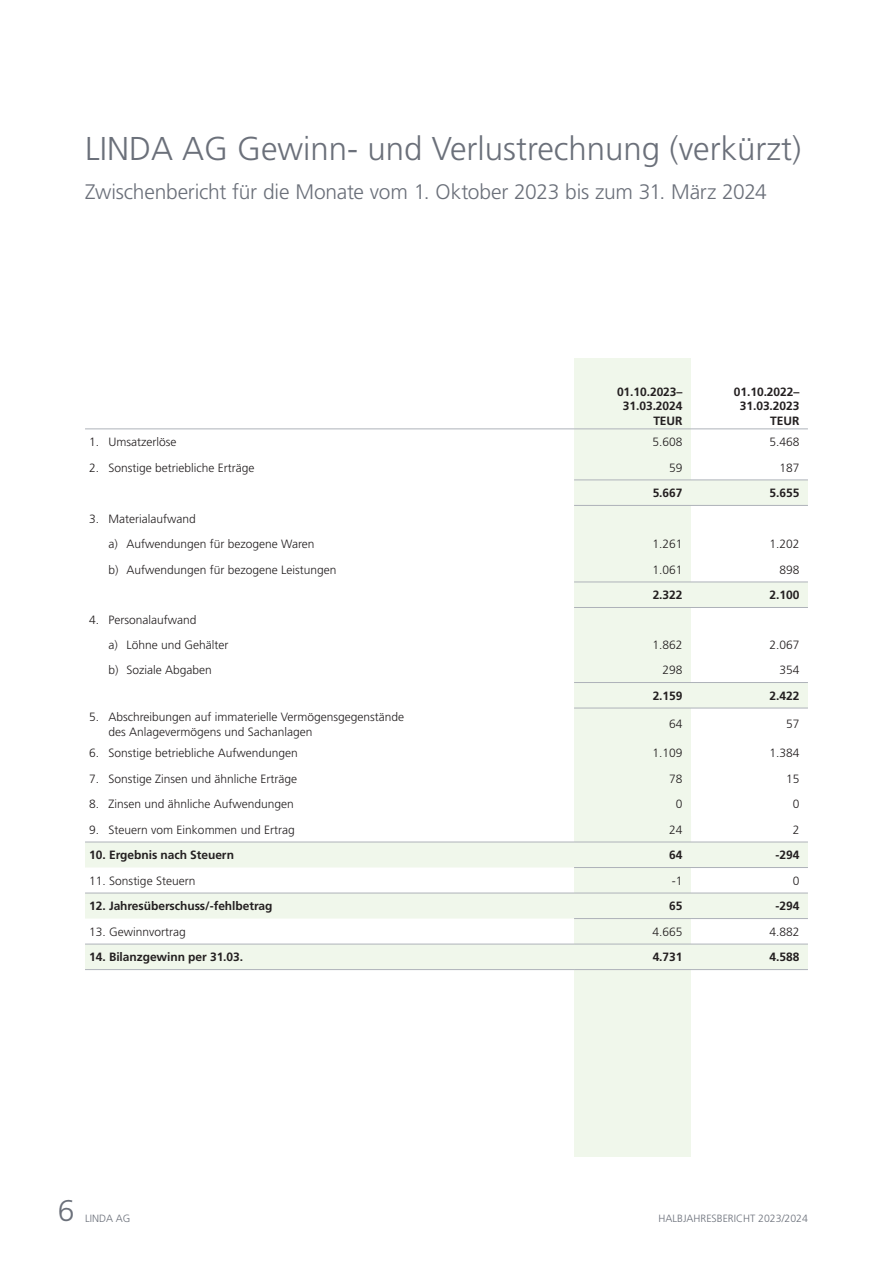
<style>
.page{position:relative;width:893px;height:1263px;background:#fff}
.page>*{position:absolute;margin:0;border:0;box-sizing:border-box;transform-origin:0 0}
.t1{font:300 33px "Frutiger LT Pro";color:#6b707a}
.t2{font:300 30px "Frutiger LT Pro";color:#6b707a}
.t3{font:300 21px "Frutiger LT Pro";letter-spacing:-.015em;color:#6b707a}
.t4{font:300 12px/25.5px "Frutiger LT Pro";color:#231f20}
.t5{font:700 12px/14.4px "Frutiger LT Pro";letter-spacing:-.005em;color:#231f20;text-align:right}
.t6{font:300 10.5px "Frutiger LT Pro";color:#6b707a}
</style>
<div class="page">
<div style="left:574px;top:358px;width:117px;height:799px;background:#f0f7eb"></div>
<svg style="left:85px;top:480px;width:723px;height:489px"></svg>
<hr style="left:85px;top:842px;width:489px;height:1px;background:#aeb2b9">
<hr style="left:574px;top:842px;width:117px;height:1px;background:#aeb2b9">
<hr style="left:691px;top:842px;width:117px;height:1px;background:#aeb2b9">
<hr style="left:574px;top:867px;width:117px;height:1px;background:#aeb2b9">
<hr style="left:691px;top:867px;width:117px;height:1px;background:#aeb2b9">
<hr style="left:85px;top:893px;width:489px;height:1px;background:#aeb2b9">
<hr style="left:574px;top:893px;width:117px;height:1px;background:#aeb2b9">
<hr style="left:691px;top:893px;width:117px;height:1px;background:#aeb2b9">
<hr style="left:574px;top:918px;width:117px;height:1px;background:#aeb2b9">
<hr style="left:691px;top:918px;width:117px;height:1px;background:#aeb2b9">
<hr style="left:85px;top:944px;width:489px;height:1px;background:#aeb2b9">
<hr style="left:574px;top:944px;width:117px;height:1px;background:#aeb2b9">
<hr style="left:691px;top:944px;width:117px;height:1px;background:#aeb2b9">
<hr style="left:85px;top:969px;width:489px;height:1px;background:#aeb2b9">
<hr style="left:574px;top:969px;width:117px;height:1px;background:#aeb2b9">
<hr style="left:691px;top:969px;width:117px;height:1px;background:#aeb2b9">
<hr style="left:85px;top:428px;width:489px;height:1px;background:#aeb2b9">
<hr style="left:574px;top:428px;width:117px;height:1px;background:#aeb2b9">
<hr style="left:691px;top:428px;width:117px;height:1px;background:#aeb2b9">
<hr style="left:574px;top:479px;width:117px;height:1px;background:#aeb2b9">
<hr style="left:691px;top:479px;width:117px;height:1px;background:#aeb2b9">
<hr style="left:574px;top:505px;width:117px;height:1px;background:#aeb2b9">
<hr style="left:691px;top:505px;width:117px;height:1px;background:#aeb2b9">
<hr style="left:574px;top:582px;width:117px;height:1px;background:#aeb2b9">
<hr style="left:691px;top:582px;width:117px;height:1px;background:#aeb2b9">
<hr style="left:574px;top:607px;width:117px;height:1px;background:#aeb2b9">
<hr style="left:691px;top:607px;width:117px;height:1px;background:#aeb2b9">
<hr style="left:574px;top:682px;width:117px;height:1px;background:#aeb2b9">
<hr style="left:691px;top:682px;width:117px;height:1px;background:#aeb2b9">
<hr style="left:574px;top:708px;width:117px;height:1px;background:#aeb2b9">
<hr style="left:691px;top:708px;width:117px;height:1px;background:#aeb2b9">
<h1 class="t1" style="left:85px;top:129px;width:718px">LINDA AG Gewinn- und Verlustrechnung (verkürzt)</h1>
<h3 class="t3" style="left:85px;top:180px;width:683px">Zwischenbericht für die Monate vom 1. Oktober 2023 bis zum 31. März 2024</h3>
<p class="t5" style="left:617px;top:384px;width:67px">01.10.2023–<br>31.03.2024<br>TEUR</p>
<p class="t5" style="left:734px;top:384px;width:67px">01.10.2022–<br>31.03.2023<br>TEUR</p>
<p class="t4" style="left:89px;top:429px;width:89px">1. Umsatzerlöse</p>
<p class="t4" style="left:652px;top:429px;width:32px">5.608</p>
<p class="t4" style="left:769px;top:429px;width:32px">5.468</p>
<p class="t4" style="left:89px;top:455px;width:167px">2. Sonstige betriebliche Erträge</p>
<p class="t4" style="left:669px;top:455px;width:15px">59</p>
<p class="t4" style="left:779px;top:455px;width:22px">187</p>
<p class="t5" style="left:653px;top:486px;width:31px">5.667</p>
<p class="t5" style="left:770px;top:486px;width:31px">5.655</p>
<p class="t4" style="left:108px;top:506px;width:208px;text-indent:-19px">3. Materialaufwand<br>a) Aufwendungen für bezogene Waren</p>
<p class="t4" style="left:652px;top:531px;width:32px">1.261</p>
<p class="t4" style="left:769px;top:531px;width:32px">1.202</p>
<p class="t4" style="left:108px;top:557px;width:230px">b) Aufwendungen für bezogene Leistungen</p>
<p class="t4" style="left:652px;top:557px;width:32px">1.061</p>
<p class="t4" style="left:779px;top:557px;width:22px">898</p>
<p class="t5" style="left:653px;top:588px;width:31px">2.322</p>
<p class="t5" style="left:770px;top:588px;width:31px">2.100</p>
<p class="t4" style="left:108px;top:607px;width:122px;line-height:24.8px;text-indent:-19px">4. Personalaufwand<br>a) Löhne und Gehälter</p>
<p class="t4" style="left:652px;top:632px;width:32px">1.862</p>
<p class="t4" style="left:769px;top:632px;width:32px">2.067</p>
<p class="t4" style="left:108px;top:657px;width:105px">b) Soziale Abgaben</p>
<p class="t4" style="left:662px;top:657px;width:22px">298</p>
<p class="t4" style="left:779px;top:657px;width:22px">354</p>
<p class="t5" style="left:653px;top:688px;width:31px">2.159</p>
<p class="t5" style="left:770px;top:688px;width:31px">2.422</p>
<p class="t4" style="left:108px;top:710px;width:297px;line-height:14.4px;text-indent:-19px">5. Abschreibungen auf immaterielle Vermögensgegenstände des Anlagevermögens und Sachanlagen</p>
<p class="t4" style="left:669px;top:712px;width:15px">64</p>
<p class="t4" style="left:786px;top:712px;width:15px">57</p>
<p class="t4" style="left:89px;top:740px;width:210px">6. Sonstige betriebliche Aufwendungen</p>
<p class="t4" style="left:652px;top:740px;width:32px">1.109</p>
<p class="t4" style="left:769px;top:740px;width:32px">1.384</p>
<p class="t4" style="left:89px;top:766px;width:209px">7. Sonstige Zinsen und ähnliche Erträge</p>
<p class="t4" style="left:669px;top:766px;width:15px">78</p>
<p class="t4" style="left:786px;top:766px;width:15px">15</p>
<p class="t4" style="left:89px;top:791px;width:206px">8. Zinsen und ähnliche Aufwendungen</p>
<p class="t4" style="left:676px;top:791px;width:8px">0</p>
<p class="t4" style="left:793px;top:791px;width:8px">0</p>
<p class="t4" style="left:89px;top:817px;width:207px">9. Steuern vom Einkommen und Ertrag</p>
<p class="t4" style="left:669px;top:817px;width:15px">24</p>
<p class="t4" style="left:793px;top:817px;width:8px">2</p>
<p class="t5" style="left:89px;top:848px;width:146px">10. Ergebnis nach Steuern</p>
<p class="t5" style="left:669px;top:848px;width:15px">64</p>
<p class="t5" style="left:776px;top:848px;width:25px">-294</p>
<p class="t4" style="left:89px;top:868px;width:108px">11. Sonstige Steuern</p>
<p class="t4" style="left:672px;top:868px;width:12px">-1</p>
<p class="t4" style="left:793px;top:868px;width:8px">0</p>
<p class="t5" style="left:89px;top:899px;width:185px">12. Jahresüberschuss/-fehlbetrag</p>
<p class="t5" style="left:669px;top:899px;width:15px">65</p>
<p class="t5" style="left:776px;top:899px;width:25px">-294</p>
<p class="t4" style="left:89px;top:919px;width:98px">13. Gewinnvortrag</p>
<p class="t4" style="left:652px;top:919px;width:32px">4.665</p>
<p class="t4" style="left:769px;top:919px;width:32px">4.882</p>
<p class="t5" style="left:89px;top:950px;width:155px">14. Bilanzgewinn per 31.03.</p>
<p class="t5" style="left:653px;top:950px;width:31px">4.731</p>
<p class="t5" style="left:770px;top:950px;width:31px">4.588</p>
<h2 class="t2" style="left:58px;top:1193px;width:18px">6</h2>
<p class="t6" style="left:85px;top:1212px;width:47px">LINDA AG</p>
<p class="t6" style="left:658px;top:1212px;width:151px">HALBJAHRESBERICHT 2023/2024</p>
</div>
